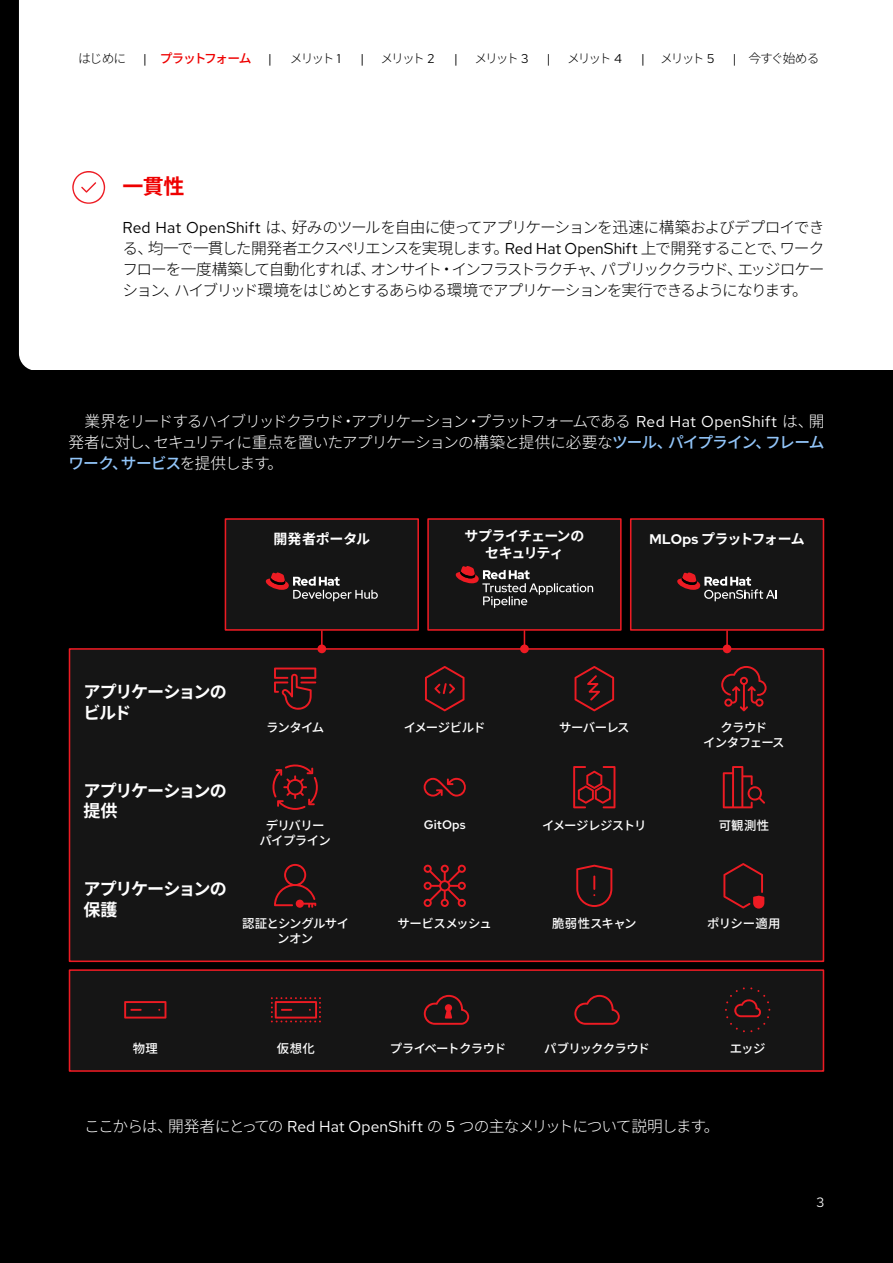
<style>
.page{position:relative;width:893px;height:1263px;background:#fff}
.page>*{position:absolute;margin:0;border:0;box-sizing:border-box;transform-origin:0 0}
.t1{font:700 21px "Noto Sans JP";color:#e00}
.t2{font:700 17.1px/20.5px "Noto Sans JP";letter-spacing:-.07em;color:#fff}
.t3{font:300 15.75px/21px "Noto Sans JP";letter-spacing:-.085em;color:#000;text-align:justify}
.t4{font:300 15.75px/21px "Noto Sans JP";letter-spacing:-.065em;color:#fff;text-align:justify}
.t5{font:700 13.95px/16.8px "Noto Sans JP";letter-spacing:-.055em;color:#fff;text-align:center}
.t6{font:700 13.95px "Noto Sans JP";color:#fff}
.t7{font:13.5px "Red Hat Text";color:#fff}
.t8{font:300 12.75px "Noto Sans JP";letter-spacing:-.155em;color:#000}
.t9{font:500 12.75px "Noto Sans JP";letter-spacing:-.11em;color:#e00}
.t10{font:12.75px "Red Hat Text";color:#000}
.t11{font:500 12.45px/14.9px "Noto Sans JP";letter-spacing:-.05em;color:#fff;text-align:center}
.t12{font:500 12.45px "Noto Sans JP";letter-spacing:-.07em;color:#fff}
.t13{font:500 12.45px "Noto Sans JP";letter-spacing:-.02em;color:#fff}
.t14{font:500 12.45px "Red Hat Text";color:#fff}
.s1{font-family:"Red Hat Text";font-weight:400;color:#000}
.s2{font-family:"Red Hat Text";font-weight:400}
.s3{font-weight:500;color:#92c5f9}
.s4{font-family:"Red Hat Display"}
</style>
<div class="page">
<svg style="left:72px;top:171px;width:33px;height:33px"></svg>
<div style="left:0;top:0;width:38px;height:371px;background:#000"></div>
<div style="left:19px;top:0;width:34px;height:371px;background:#fff"></div>
<div style="left:0;top:371px;width:893px;height:892px;background:#000"></div>
<div style="left:70px;top:649px;width:753px;height:312px;background:#151515"></div>
<div style="left:69px;top:648px;width:755px;height:314px;border:2px solid #ed1b23"></div>
<div style="left:428px;top:519px;width:193px;height:111px;background:#151515"></div>
<div style="left:427px;top:518px;width:195px;height:113px;border:2px solid #ed1b23"></div>
<svg style="left:456px;top:566px;width:137px;height:42px"></svg>
<div style="left:631px;top:519px;width:192px;height:111px;background:#151515"></div>
<div style="left:630px;top:518px;width:194px;height:113px;border:2px solid #ed1b23"></div>
<svg style="left:677px;top:572px;width:100px;height:29px"></svg>
<div style="left:225px;top:519px;width:193px;height:111px;background:#151515"></div>
<div style="left:225px;top:518px;width:194px;height:113px;border:2px solid #ed1b23"></div>
<svg style="left:266px;top:572px;width:112px;height:29px"></svg>
<svg style="left:321px;top:631px;width:2px;height:13px"></svg>
<div style="left:317px;top:644px;width:9px;height:9px;background:#ed1b23;border-radius:50%"></div>
<svg style="left:524px;top:631px;width:1px;height:13px"></svg>
<div style="left:520px;top:644px;width:9px;height:9px;background:#ed1b23;border-radius:50%"></div>
<svg style="left:726px;top:631px;width:2px;height:13px"></svg>
<div style="left:723px;top:644px;width:8px;height:9px;background:#ed1b23;border-radius:50%"></div>
<svg style="left:274px;top:667px;width:43px;height:43px"></svg>
<svg style="left:425px;top:666px;width:39px;height:45px"></svg>
<svg style="left:721px;top:666px;width:46px;height:45px"></svg>
<svg style="left:575px;top:666px;width:39px;height:45px"></svg>
<svg style="left:272px;top:764px;width:46px;height:46px"></svg>
<svg style="left:424px;top:777px;width:42px;height:19px"></svg>
<svg style="left:723px;top:766px;width:42px;height:42px"></svg>
<svg style="left:573px;top:766px;width:42px;height:42px"></svg>
<svg style="left:274px;top:864px;width:42px;height:44px"></svg>
<svg style="left:424px;top:865px;width:42px;height:42px"></svg>
<svg style="left:723px;top:863px;width:41px;height:45px"></svg>
<svg style="left:576px;top:865px;width:36px;height:42px"></svg>
<div style="left:70px;top:970px;width:753px;height:101px;background:#151515"></div>
<div style="left:69px;top:969px;width:755px;height:103px;border:2px solid #ed1b23"></div>
<svg style="left:124px;top:1001px;width:42px;height:17px"></svg>
<svg style="left:271px;top:997px;width:50px;height:25px"></svg>
<svg style="left:424px;top:995px;width:45px;height:30px"></svg>
<svg style="left:574px;top:995px;width:46px;height:30px"></svg>
<svg style="left:725px;top:987px;width:45px;height:45px"></svg>
<p class="t8" style="left:78px;top:51px;width:50px">はじめに</p>
<p class="t9" style="left:143px;top:51px;width:110px"><span class="s1">|</span> プラットフォーム</p>
<p class="t10" style="left:268px;top:50px;width:5px">|</p>
<p class="t8" style="left:290px;top:51px;width:52px">メリット <span class="s2">1</span></p>
<p class="t10" style="left:360px;top:50px;width:5px">|</p>
<p class="t8" style="left:381px;top:51px;width:55px">メリット <span class="s2">2</span></p>
<p class="t10" style="left:454px;top:50px;width:5px">|</p>
<p class="t8" style="left:474px;top:51px;width:56px">メリット <span class="s2">3</span></p>
<p class="t10" style="left:547px;top:50px;width:5px">|</p>
<p class="t8" style="left:567px;top:51px;width:56px">メリット <span class="s2">4</span></p>
<p class="t8" style="left:641px;top:51px;width:75px"><span class="s2">|</span> メリット <span class="s2">5</span></p>
<p class="t8" style="left:733px;top:51px;width:88px"><span class="s2">|</span> 今すぐ始める</p>
<h1 class="t1" style="left:122px;top:175px;width:64px">一貫性</h1>
<p class="t3" style="left:122px;top:217px;width:703px"><span class="s2">Red Hat OpenShift</span> は、好みのツールを自由に使ってアプリケーションを迅速に構築およびデプロイできる、均一で一貫した開発者エクスペリエンスを実現します。<span class="s2">Red Hat OpenShift</span> 上で開発することで、ワークフローを一度構築して自動化すれば、オンサイト・インフラストラクチャ、パブリッククラウド、エッジロケーション、ハイブリッド環境をはじめとするあらゆる環境でアプリケーションを実行できるようになります。</p>
<p class="t4" style="left:68px;top:411px;width:758px;text-indent:16px">業界をリードするハイブリッドクラウド・アプリケーション・プラットフォームである <span class="s2">Red Hat OpenShift</span> は、開発者に対し、セキュリティに重点を置いたアプリケーションの構築と提供に必要な<span class="s3">ツール、パイプライン、フレームワーク、サービス</span>を提供します。</p>
<p class="t5" style="left:464px;top:528px;width:121px">サプライチェーンのセキュリティ</p>
<p class="t6" style="left:273px;top:531px;width:98px">開発者ポータル</p>
<p class="t5" style="left:650px;top:531px;width:157px"><span class="s4">MLOps</span> プラットフォーム</p>
<p class="t2" style="left:83px;top:682px;width:145px">アプリケーションのビルド</p>
<p class="t2" style="left:83px;top:781px;width:145px">アプリケーションの提供</p>
<p class="t2" style="left:83px;top:879px;width:145px">アプリケーションの保護</p>
<p class="t11" style="left:266px;top:720px;width:60px">ランタイム</p>
<p class="t11" style="left:404px;top:720px;width:83px">イメージビルド</p>
<p class="t11" style="left:703px;top:720px;width:83px">クラウド<br>インタフェース</p>
<p class="t11" style="left:559px;top:720px;width:72px">サーバーレス</p>
<p class="t11" style="left:259px;top:819px;width:73px">デリバリーパイプライン</p>
<p class="t14" style="left:424px;top:817px;width:43px">GitOps</p>
<p class="t12" style="left:542px;top:819px;width:106px">イメージレジストリ</p>
<p class="t11" style="left:719px;top:819px;width:52px">可観測性</p>
<p class="t11" style="left:242px;top:916px;width:109px">認証とシングルサインオン</p>
<p class="t11" style="left:397px;top:916px;width:96px">サービスメッシュ</p>
<p class="t13" style="left:552px;top:916px;width:86px">脆弱性スキャン</p>
<p class="t11" style="left:707px;top:916px;width:75px">ポリシー適用</p>
<p class="t11" style="left:133px;top:1041px;width:27px">物理</p>
<p class="t11" style="left:277px;top:1041px;width:39px">仮想化</p>
<p class="t11" style="left:390px;top:1041px;width:118px">プライベートクラウド</p>
<p class="t11" style="left:544px;top:1041px;width:107px">パブリッククラウド</p>
<p class="t11" style="left:730px;top:1041px;width:37px">エッジ</p>
<p class="t4" style="left:84px;top:1116px;width:637px">ここからは、開発者にとっての <span class="s2">Red Hat OpenShift</span> の <span class="s2">5</span> つの主なメリットについて説明します。</p>
<p class="t7" style="left:817px;top:1194px;width:9px">3</p>
</div>
